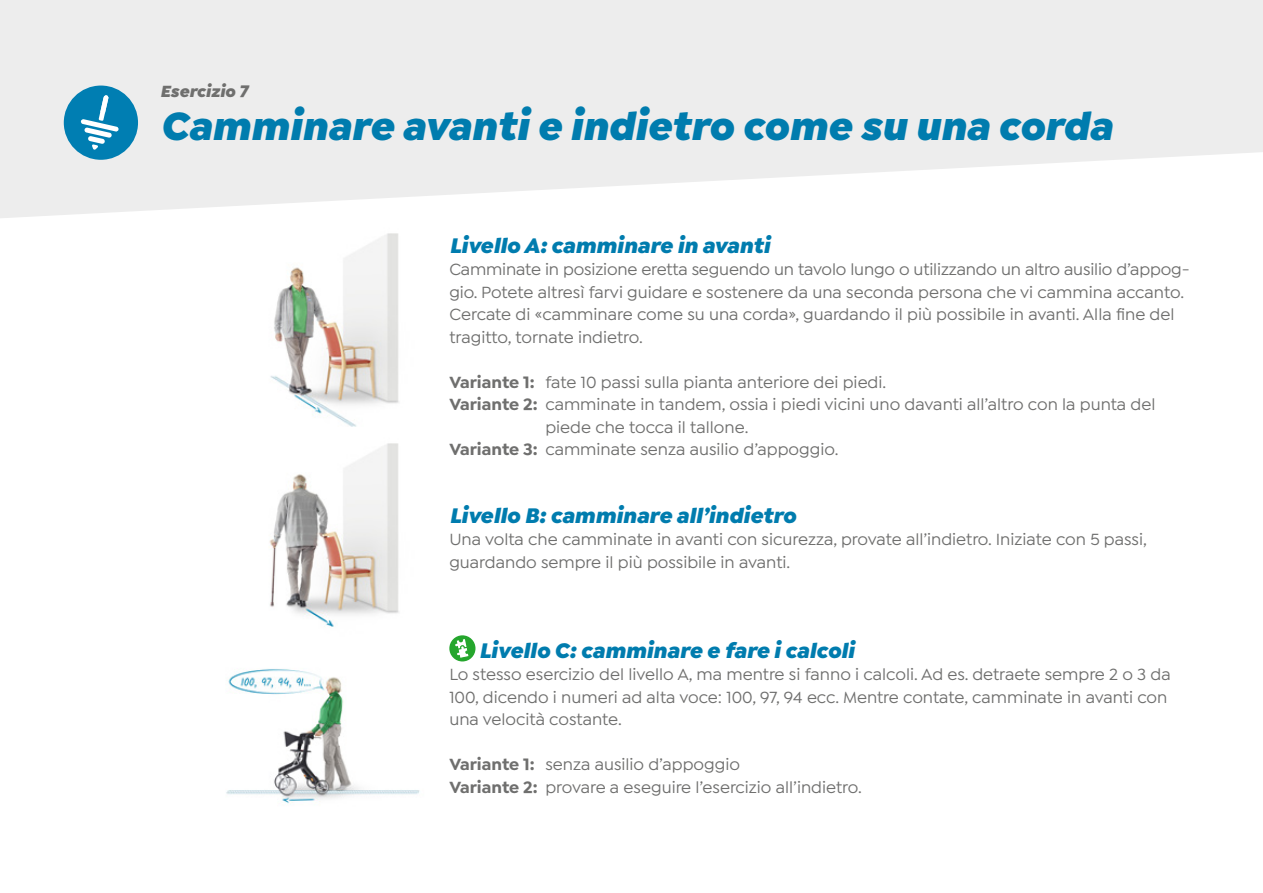
<style>
.page{position:relative;width:1263px;height:893px;background:#fff}
.page>*{position:absolute;margin:0;border:0;box-sizing:border-box;transform-origin:0 0}
.t1{font:italic 900 42px "Isidora Sans";color:#007cae}
.t2{font:italic 900 22.5px "Isidora Sans";color:#007cae}
.t3{font:500 17.25px/22.5px "Isidora Sans";color:#6f6f6e}
.t4{font:italic 900 17.25px "Isidora Sans";color:#6f6f6e}
.s1{font-weight:700}
</style>
<div class="page">
<img style="left:226px;top:669px;width:194px;height:135px">
<svg style="left:0;top:0;width:1263px;height:218px;fill:#ededed"></svg>
<img style="left:270px;top:233px;width:129px;height:194px">
<img style="left:269px;top:443px;width:130px;height:184px">
<div style="left:64px;top:86px;width:74px;height:74px;background:#007eb2;border-radius:50%"></div>
<svg style="left:81px;top:95px;width:38px;height:55px"></svg>
<div style="left:449px;top:635px;width:26px;height:26px;background:#25a62d;border-radius:50%"></div>
<svg style="left:454px;top:639px;width:15px;height:20px"></svg>
<p class="t4" style="left:160px;top:80px;width:89px">Esercizio 7</p>
<h1 class="t1" style="left:160px;top:99px;width:954px">Camminare avanti e indietro come su una corda</h1>
<h2 class="t2" style="left:449px;top:231px;width:322px">Livello A: camminare in avanti</h2>
<p class="t3" style="left:449px;top:258px;width:742px">Camminate in posizione eretta seguendo un tavolo lungo o utilizzando un altro ausilio d’appog&shy;gio. Potete altresì farvi guidare e sostenere da una seconda persona che vi cammina accanto.<br>Cercate di «camminare come su una corda», guardando il più possibile in avanti. Alla fine del tragitto, tornate indietro.</p>
<p class="t3" style="left:449px;top:371px;width:438px"><span class="s1">Variante 1:</span> fate 10 passi sulla pianta anteriore dei piedi.</p>
<p class="t3" style="left:449px;top:393px;width:708px"><span class="s1">Variante 2:</span> camminate in tandem, ossia i piedi vicini uno davanti all’altro con la punta del</p>
<p class="t3" style="left:545px;top:416px;width:205px">piede che tocca il tallone.</p>
<p class="t3" style="left:449px;top:438px;width:391px"><span class="s1">Variante 3:</span> camminate senza ausilio d’appoggio.</p>
<h2 class="t2" style="left:449px;top:501px;width:348px">Livello B: camminare all’indietro</h2>
<p class="t3" style="left:449px;top:528px;width:699px">Una volta che camminate in avanti con sicurezza, provate all’indietro. Iniziate con 5 passi, guardando sempre il più possibile in avanti.</p>
<h2 class="t2" style="left:479px;top:636px;width:377px">Livello C: camminare e fare i calcoli</h2>
<p class="t3" style="left:449px;top:663px;width:723px">Lo stesso esercizio del livello A, ma mentre si fanno i calcoli. Ad es. detraete sempre 2 o 3 da<br>100, dicendo i numeri ad alta voce: 100, 97, 94 ecc. Mentre contate, camminate in avanti con una velocità costante.</p>
<p class="t3" style="left:449px;top:753px;width:414px"><span class="s1">Variante 1:</span> senza ausilio d’appoggio<br><span class="s1">Variante 2:</span> provare a eseguire l’esercizio all’indietro.</p>
</div>
